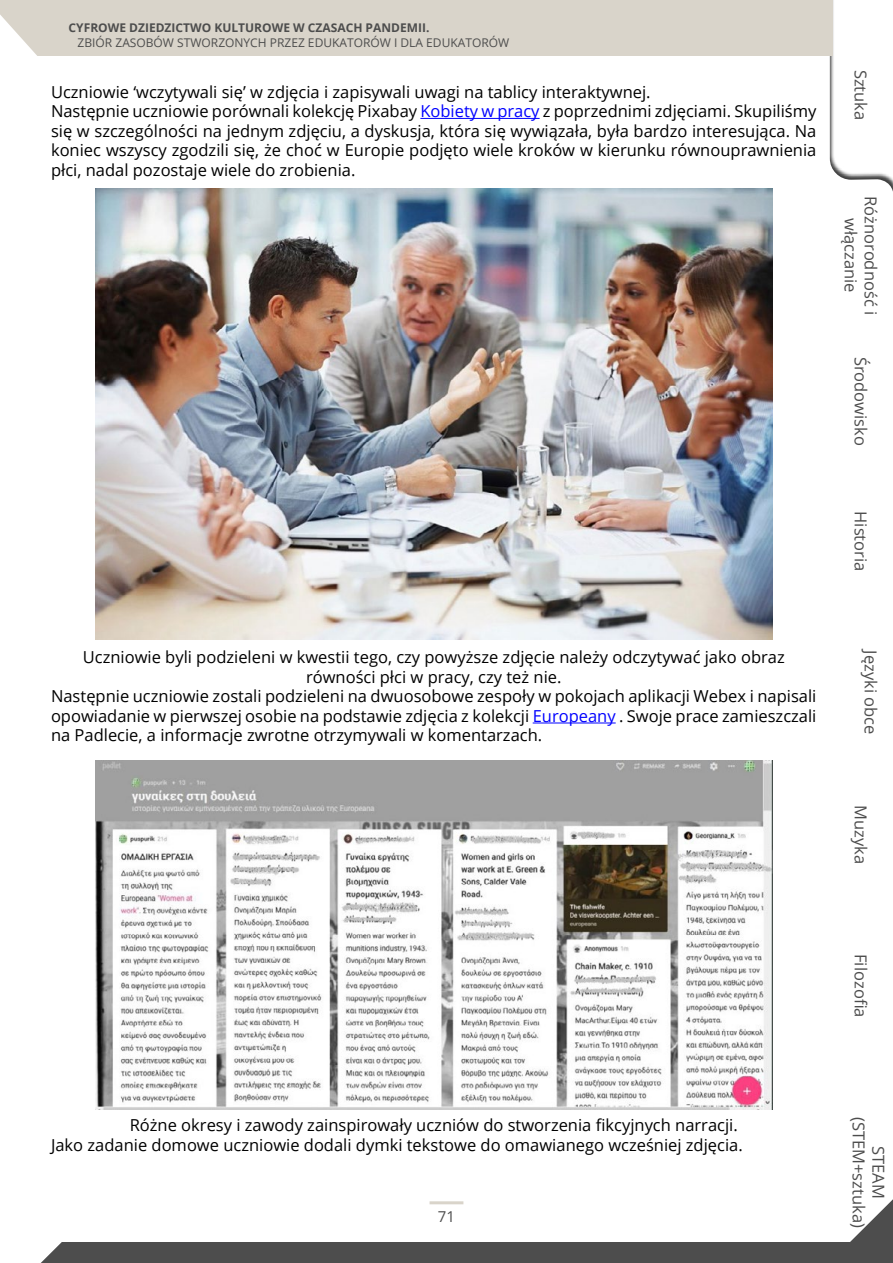
<style>
.page{position:relative;width:893px;height:1263px;background:#fff}
.page>*{position:absolute;margin:0;border:0;box-sizing:border-box;transform-origin:0 0}
.t1{font:16.5px/19.5px "Open Sans";color:#000}
.t2{font:16.5px/19.8px "Open Sans";color:#4d4d4d;text-align:center}
.t3{font:15px "Open Sans";color:#4d4d4d}
.t4{font:12px "Open Sans";color:#4d4d4d}
.t5{font:700 12px "Open Sans";color:#4d4d4d}
.s1{color:#00f}
</style>
<div class="page">
<div style="left:817px;top:0;width:76px;height:207px;background:#000;opacity:.75"></div>
<div style="left:0;top:0;width:832px;height:56px;background:#d9d4ca"></div>
<div style="left:0;top:1242px;width:893px;height:21px;background:#4d4d4d"></div>
<svg style="left:0;top:1242px;width:62px;height:21px"></svg>
<hr style="left:430px;top:1201px;width:33px;height:3px;background:#d9d4ca">
<svg style="left:0;top:15px;width:37px;height:41px"></svg>
<svg style="left:850px;top:1199px;width:43px;height:43px"></svg>
<hr style="left:420px;top:118px;width:120px;height:1px;background:#00f">
<hr style="left:533px;top:722px;width:83px;height:1px;background:#00f">
<img style="left:95px;top:188px;width:677px;height:452px">
<img style="left:95px;top:761px;width:677px;height:349px">
<p class="t5" style="left:69px;top:19px;width:362px">CYFROWE DZIEDZICTWO KULTUROWE W CZASACH PANDEMII.</p>
<p class="t4" style="left:78px;top:34px;width:433px">ZBIÓR ZASOBÓW STWORZONYCH PRZEZ EDUKATORÓW I DLA EDUKATORÓW</p>
<p class="t1" style="left:51px;top:82px;width:767px">Uczniowie ‘wczytywali się’ w zdjęcia i zapisywali uwagi na tablicy interaktywnej.<br>Następnie uczniowie porównali kolekcję Pixabay <span class="s1">Kobiety w pracy</span> z poprzednimi zdjęciami. Skupiliśmy się w szczególności na jednym zdjęciu, a dyskusja, która się wywiązała, była bardzo interesująca. Na koniec wszyscy zgodzili się, że choć w Europie podjęto wiele kroków w kierunku równouprawnienia płci, nadal pozostaje wiele do zrobienia.</p>
<p class="t2" style="left:871px;top:70px;width:52px;rotate:90deg">Sztuka</p>
<p class="t2" style="left:881px;top:196px;width:121px;rotate:90deg">Różnorodność i włączanie</p>
<p class="t2" style="left:871px;top:356px;width:91px;rotate:90deg">Środowisko</p>
<p class="t2" style="left:871px;top:511px;width:62px;rotate:90deg">Historia</p>
<p class="t1" style="left:83px;top:647px;width:703px">Uczniowie byli podzieleni w kwestii tego, czy powyższe zdjęcie należy odczytywać jako obraz</p>
<p class="t1" style="left:306px;top:667px;width:257px">równości płci w pracy, czy też nie.</p>
<p class="t1" style="left:51px;top:686px;width:767px">Następnie uczniowie zostali podzieleni na dwuosobowe zespoły w pokojach aplikacji Webex i napisali</p>
<p class="t1" style="left:51px;top:706px;width:767px">opowiadanie w pierwszej osobie na podstawie zdjęcia z kolekcji <span class="s1">Europeany</span> . Swoje prace zamieszczali</p>
<p class="t1" style="left:51px;top:725px;width:493px">na Padlecie, a informacje zwrotne otrzymywali w komentarzach.</p>
<p class="t2" style="left:881px;top:650px;width:86px;rotate:90deg">Języki obce</p>
<p class="t2" style="left:871px;top:805px;width:60px;rotate:90deg">Muzyka</p>
<p class="t2" style="left:871px;top:954px;width:65px;rotate:90deg">Filozofia</p>
<p class="t1" style="left:51px;top:1115px;width:693px;text-indent:79px">Różne okresy i zawody zainspirowały uczniów do stworzenia fikcyjnych narracji.<br>Jako zadanie domowe uczniowie dodali dymki tekstowe do omawianego wcześniej zdjęcia.</p>
<p class="t3" style="left:438px;top:1206px;width:19px">71</p>
<p class="t2" style="left:889px;top:1117px;width:112px;rotate:90deg">STEAM (STEM+sztuka)</p>
</div>
